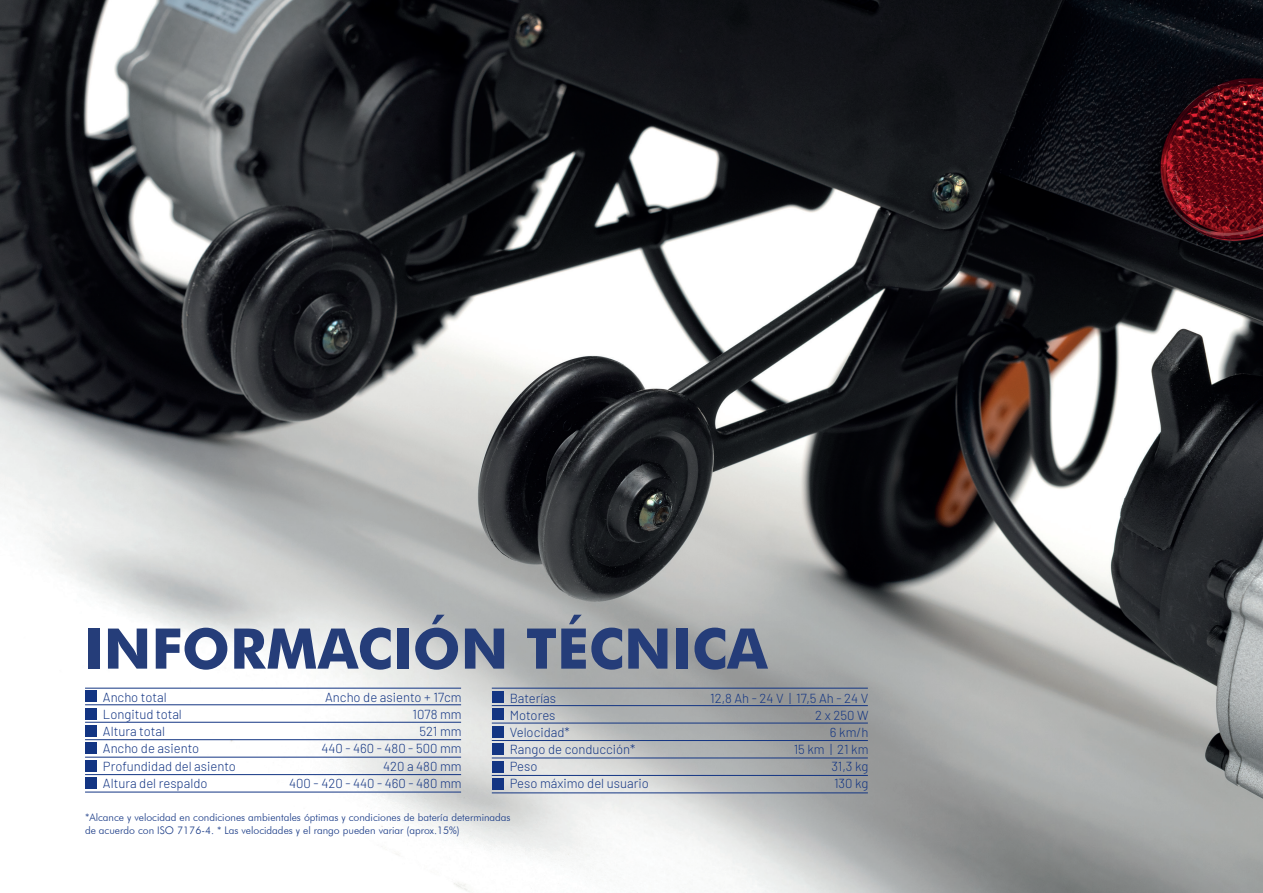
<style>
.page{position:relative;width:1263px;height:893px;background:#fff}
.page>*{position:absolute;margin:0;border:0;box-sizing:border-box;transform-origin:0 0}
.t1{font:700 56.1px "Futura BT";color:#253d79}
.t2{font:300 13.05px "Barlow";color:#133583}
.t3{font:300 10.5px "Futura BT";color:#133583}
</style>
<div class="page">
<img style="left:0;top:0;width:1263px;height:893px">
<div style="left:85px;top:690px;width:11px;height:12px;background:#133583"></div>
<div style="left:85px;top:708px;width:11px;height:11px;background:#133583"></div>
<div style="left:85px;top:725px;width:11px;height:12px;background:#133583"></div>
<div style="left:85px;top:743px;width:11px;height:11px;background:#133583"></div>
<div style="left:85px;top:760px;width:11px;height:11px;background:#133583"></div>
<div style="left:85px;top:778px;width:11px;height:11px;background:#133583"></div>
<hr style="left:85px;top:792px;width:376px;height:1px;background:#133583">
<hr style="left:85px;top:774px;width:376px;height:1px;background:#133583">
<hr style="left:85px;top:757px;width:376px;height:1px;background:#133583">
<hr style="left:85px;top:739px;width:376px;height:1px;background:#133583">
<hr style="left:85px;top:722px;width:376px;height:1px;background:#133583">
<hr style="left:85px;top:704px;width:376px;height:1px;background:#133583">
<div style="left:492px;top:691px;width:11px;height:12px;background:#133583"></div>
<div style="left:492px;top:709px;width:11px;height:11px;background:#133583"></div>
<div style="left:492px;top:726px;width:11px;height:11px;background:#133583"></div>
<div style="left:492px;top:744px;width:11px;height:11px;background:#133583"></div>
<div style="left:492px;top:761px;width:11px;height:11px;background:#133583"></div>
<div style="left:492px;top:778px;width:11px;height:12px;background:#133583"></div>
<hr style="left:492px;top:793px;width:376px;height:1px;background:#133583">
<hr style="left:492px;top:775px;width:376px;height:1px;background:#133583">
<hr style="left:492px;top:758px;width:376px;height:1px;background:#133583">
<hr style="left:492px;top:740px;width:376px;height:1px;background:#133583">
<hr style="left:492px;top:723px;width:376px;height:1px;background:#133583">
<hr style="left:492px;top:705px;width:376px;height:1px;background:#133583">
<hr style="left:492px;top:688px;width:376px;height:1px;background:#133583">
<hr style="left:85px;top:688px;width:376px;height:1px;background:#133583">
<p class="t1" style="left:84px;top:615px;width:686px">INFORMACIÓN TÉCNICA</p>
<p class="t2" style="left:103px;top:688px;width:65px">Ancho total</p>
<p class="t2" style="left:325px;top:688px;width:138px">Ancho de asiento + 17cm</p>
<p class="t2" style="left:103px;top:705px;width:80px">Longitud total</p>
<p class="t2" style="left:413px;top:705px;width:51px">1078 mm</p>
<p class="t2" style="left:103px;top:722px;width:64px">Altura total</p>
<p class="t2" style="left:419px;top:722px;width:44px">521 mm</p>
<p class="t2" style="left:103px;top:739px;width:98px">Ancho de asiento</p>
<p class="t2" style="left:321px;top:739px;width:142px">440 - 460 - 480 - 500 mm</p>
<p class="t2" style="left:103px;top:756px;width:135px">Profundidad del asiento</p>
<p class="t2" style="left:383px;top:756px;width:80px">420 a 480 mm</p>
<p class="t2" style="left:103px;top:774px;width:106px">Altura del respaldo</p>
<p class="t2" style="left:289px;top:774px;width:174px">400 - 420 - 440 - 460 - 480 mm</p>
<p class="t2" style="left:510px;top:689px;width:48px">Baterías</p>
<p class="t2" style="left:710px;top:689px;width:160px">12,8 Ah - 24 V | 17,5 Ah - 24 V</p>
<p class="t2" style="left:510px;top:706px;width:47px">Motores</p>
<p class="t2" style="left:815px;top:706px;width:55px">2 x 250 W</p>
<p class="t2" style="left:510px;top:723px;width:62px">Velocidad*</p>
<p class="t2" style="left:830px;top:723px;width:40px">6 km/h</p>
<p class="t2" style="left:510px;top:740px;width:127px">Rango de conducción*</p>
<p class="t2" style="left:794px;top:740px;width:76px">15 km | 21 km</p>
<p class="t2" style="left:510px;top:757px;width:29px">Peso</p>
<p class="t2" style="left:831px;top:757px;width:39px">31,3 kg</p>
<p class="t2" style="left:510px;top:774px;width:141px">Peso máximo del usuario</p>
<p class="t2" style="left:834px;top:774px;width:36px">130 kg</p>
<p class="t3" style="left:85px;top:811px;width:427px">*Alcance y velocidad en condiciones ambientales óptimas y condiciones de batería determinadas</p>
<p class="t3" style="left:85px;top:824px;width:376px">de acuerdo con ISO 7176-4. * Las velocidades y el rango pueden variar (aprox.15%)</p>
</div>
